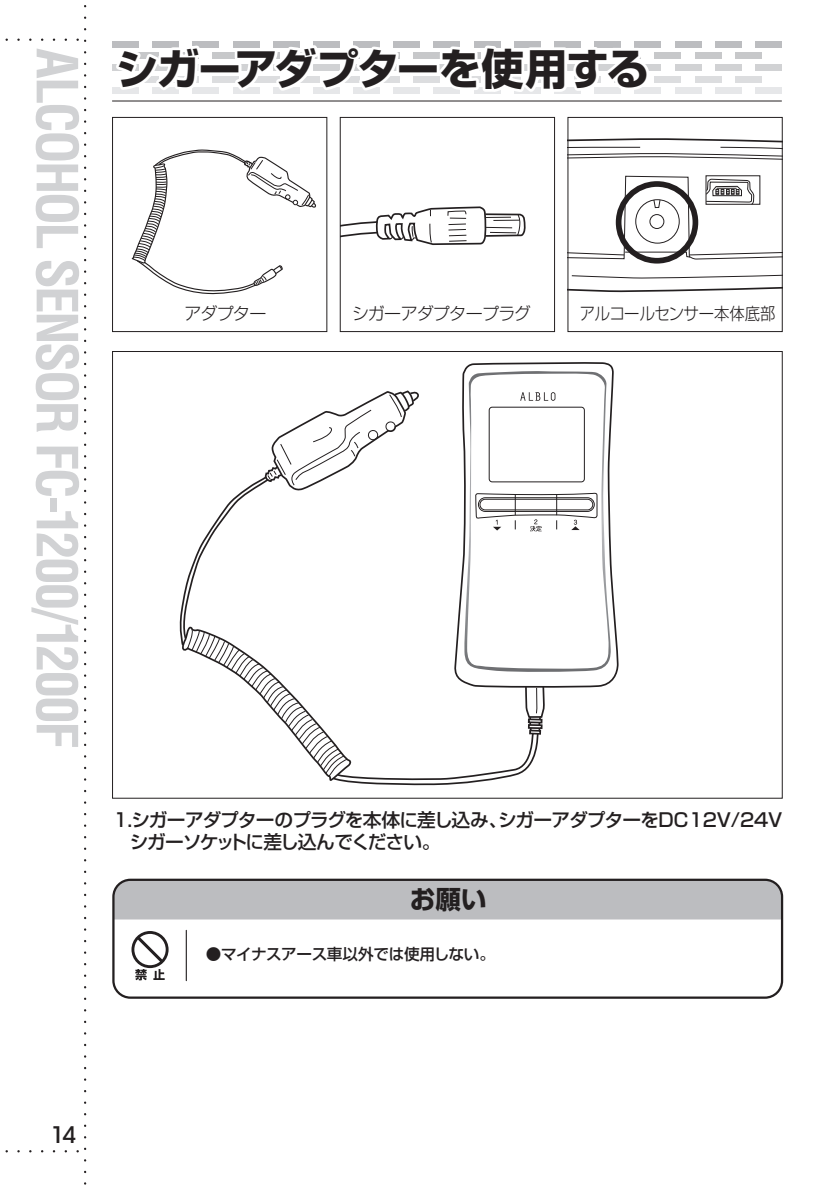
<style>
.page{position:relative;width:840px;height:1191px;background:#fff}
.page>*{position:absolute;margin:0;border:0;box-sizing:border-box;transform-origin:0 0}
.t1{font:700 condensed 55.2px "Helvetica LT Std";letter-spacing:-.05em;color:#d1d2d4}
.t2{font:700 42.6px "Shin Go Pro";letter-spacing:-.025em;color:#231f20}
.t3{font:700 25.6px "Shin Go Pro";color:#231f20}
.t4{font:500 22.6px "ITC Avant Garde Std";color:#231f20}
.t5{font:500 18.8px/22.6px "Shin Go Pro";letter-spacing:-.05em;color:#231f20}
.t6{font:300 17px "Shin Go Pro";letter-spacing:-.04em;color:#231f20}
.t7{font:300 17px "Shin Go Pro";letter-spacing:-.01em;color:#231f20;scale:.9 1}
.t8{font:500 15.6px "Shin Go Pro";letter-spacing:-.025em;color:#231f20}
</style>
<div class="page">
<svg style="left:5px;top:5px;width:81px;height:1180px"></svg>
<hr style="left:112px;top:101px;width:669px;height:1px;background:#231f20">
<div style="left:112px;top:41px;width:27px;height:6px;background:#bcbdc0"></div>
<div style="left:152px;top:41px;width:27px;height:6px;background:#bcbdc0"></div>
<div style="left:192px;top:41px;width:27px;height:6px;background:#bcbdc0"></div>
<div style="left:232px;top:41px;width:27px;height:6px;background:#bcbdc0"></div>
<div style="left:273px;top:41px;width:26px;height:6px;background:#bcbdc0"></div>
<div style="left:313px;top:41px;width:26px;height:6px;background:#bcbdc0"></div>
<div style="left:353px;top:41px;width:27px;height:6px;background:#bcbdc0"></div>
<div style="left:393px;top:41px;width:27px;height:6px;background:#bcbdc0"></div>
<div style="left:433px;top:41px;width:27px;height:6px;background:#bcbdc0"></div>
<div style="left:473px;top:41px;width:27px;height:6px;background:#bcbdc0"></div>
<div style="left:513px;top:41px;width:27px;height:6px;background:#bcbdc0"></div>
<div style="left:554px;top:41px;width:26px;height:6px;background:#bcbdc0"></div>
<div style="left:594px;top:41px;width:26px;height:6px;background:#bcbdc0"></div>
<div style="left:634px;top:41px;width:27px;height:6px;background:#bcbdc0"></div>
<div style="left:674px;top:41px;width:27px;height:6px;background:#bcbdc0"></div>
<div style="left:714px;top:41px;width:27px;height:6px;background:#bcbdc0"></div>
<div style="left:754px;top:41px;width:27px;height:6px;background:#bcbdc0"></div>
<div style="left:634px;top:64px;width:27px;height:7px;background:#d1d2d4"></div>
<div style="left:674px;top:64px;width:27px;height:7px;background:#d1d2d4"></div>
<div style="left:714px;top:64px;width:27px;height:7px;background:#d1d2d4"></div>
<div style="left:754px;top:64px;width:27px;height:7px;background:#d1d2d4"></div>
<div style="left:212px;top:52px;width:27px;height:7px;background:#c7c8ca"></div>
<div style="left:413px;top:52px;width:27px;height:7px;background:#c7c8ca"></div>
<div style="left:654px;top:52px;width:27px;height:7px;background:#c7c8ca"></div>
<div style="left:694px;top:52px;width:27px;height:7px;background:#c7c8ca"></div>
<div style="left:734px;top:52px;width:27px;height:7px;background:#c7c8ca"></div>
<div style="left:192px;top:88px;width:27px;height:6px;background:#e6e7e9"></div>
<div style="left:393px;top:88px;width:27px;height:6px;background:#e6e7e9"></div>
<div style="left:634px;top:88px;width:27px;height:6px;background:#e6e7e9"></div>
<div style="left:674px;top:88px;width:27px;height:6px;background:#e6e7e9"></div>
<div style="left:714px;top:88px;width:27px;height:6px;background:#e6e7e9"></div>
<div style="left:754px;top:88px;width:27px;height:6px;background:#e6e7e9"></div>
<div style="left:212px;top:76px;width:27px;height:7px;background:#dcdddf"></div>
<div style="left:413px;top:76px;width:27px;height:7px;background:#dcdddf"></div>
<div style="left:654px;top:76px;width:27px;height:7px;background:#dcdddf"></div>
<div style="left:694px;top:76px;width:27px;height:7px;background:#dcdddf"></div>
<div style="left:734px;top:76px;width:27px;height:7px;background:#dcdddf"></div>
<svg style="left:112px;top:45px;width:93px;height:49px"></svg>
<svg style="left:232px;top:42px;width:170px;height:52px"></svg>
<svg style="left:433px;top:42px;width:218px;height:52px"></svg>
<div style="left:112px;top:117px;width:215px;height:215px;border:1px solid #231f20"></div>
<svg style="left:569px;top:138px;width:211px;height:22px"></svg>
<svg style="left:569px;top:287px;width:211px;height:6px"></svg>
<svg style="left:571px;top:274px;width:209px;height:5px"></svg>
<svg style="left:569px;top:176px;width:211px;height:84px"></svg>
<div style="left:567px;top:117px;width:215px;height:215px;border:1px solid #231f20"></div>
<div style="left:615px;top:181px;width:82px;height:82px;border:6px solid #231f20;border-radius:50%"></div>
<svg style="left:342px;top:207px;width:184px;height:39px"></svg>
<div style="left:340px;top:117px;width:214px;height:215px;border:1px solid #231f20"></div>
<svg style="left:462px;top:362px;width:157px;height:325px"></svg>
<svg style="left:463px;top:371px;width:147px;height:301px"></svg>
<svg style="left:179px;top:390px;width:418px;height:396px"></svg>
<svg style="left:550px;top:392px;width:5px;height:9px"></svg>
<svg style="left:132px;top:149px;width:184px;height:145px"></svg>
<div style="left:115px;top:881px;width:666px;height:38px;background:#bcbdc0"></div>
<div style="left:112px;top:878px;width:670px;height:120px;border:2px solid #231f20;border-radius:17px"></div>
<svg style="left:131px;top:931px;width:37px;height:49px"></svg>
<hr style="left:186px;top:930px;width:1px;height:50px;background:#231f20">
<h1 class="t1" style="left:91px;top:48px;width:702px;rotate:90deg">ALCOHOL SENSOR FC-1200/1200F</h1>
<h2 class="t2" style="left:116px;top:35px;width:535px">シガーアダプターを使用する</h2>
<p class="t6" style="left:184px;top:299px;width:83px">アダプター</p>
<p class="t6" style="left:352px;top:299px;width:180px">シガーアダプタープラグ</p>
<p class="t7" style="left:579px;top:299px;width:219px">アルコールセンサー本体底部</p>
<p class="t5" style="left:130px;top:806px;width:653px;text-indent:-16px">1.シガーアダプターのプラグを本体に差し込み、シガーアダプターをDC12V/24Vシガーソケットに差し込んでください。</p>
<h3 class="t3" style="left:410px;top:879px;width:78px">お願い</h3>
<p class="t8" style="left:206px;top:941px;width:291px">●マイナスアース車以外では使用しない。</p>
<p class="t4" style="left:51px;top:1120px;width:27px">14</p>
</div>
